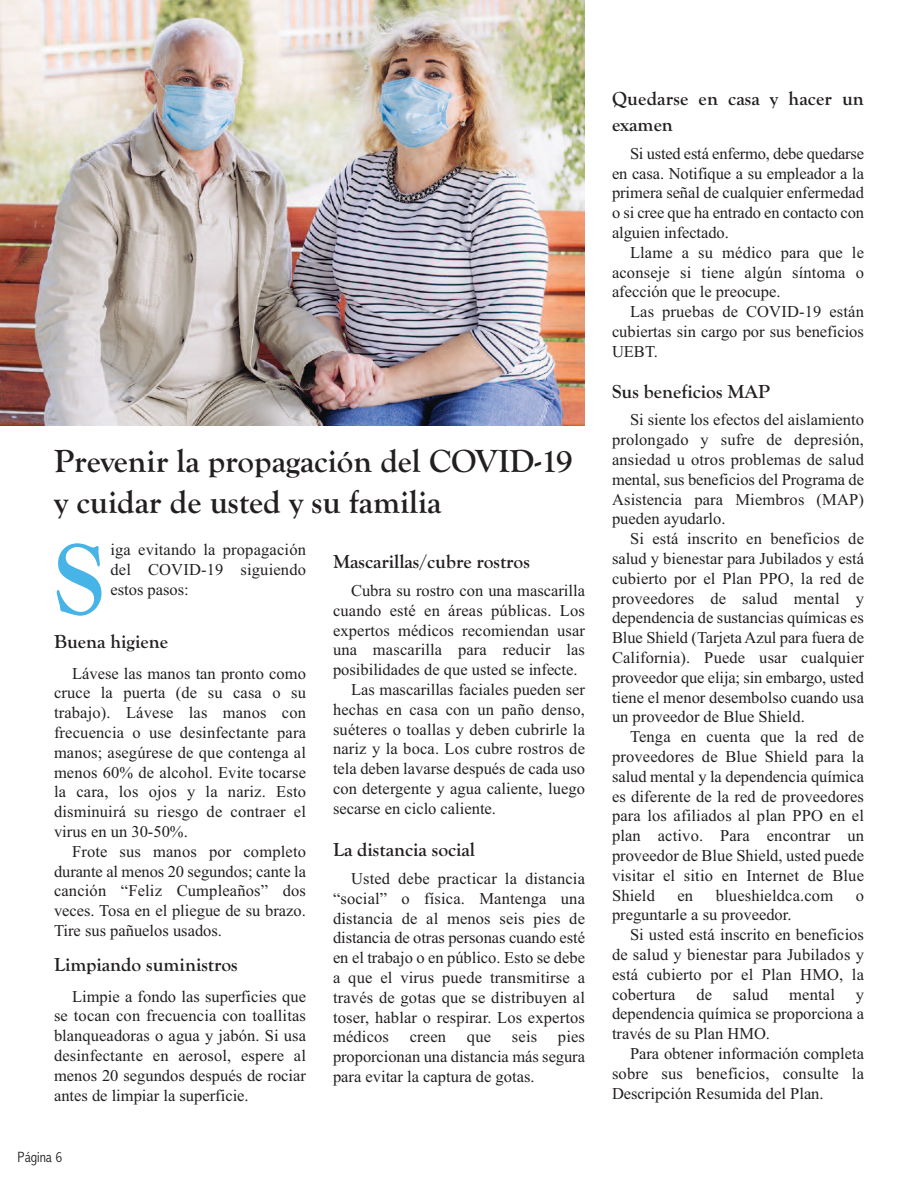
<style>
.page{position:relative;width:918px;height:1188px;background:#fff}
.page>*{position:absolute;margin:0;border:0;box-sizing:border-box;transform-origin:0 0}
.t1{font:700 104.55px "Goudy Old Style T";color:#46b4e6}
.t2{font:700 33px/41.1px "Goudy Old Style T";color:#231f20}
.t3{font:700 19.5px/26.5px "Goudy Old Style T";color:#231f20}
.t4{font:16.5px/19.8px "Times New Roman";color:#231f20;text-align:justify}
.t5{font:300 condensed 15px "Abadi";color:#231f20}
</style>
<div class="page">
<img style="left:0;top:0;width:585px;height:425px">
<h2 class="t2" style="left:54px;top:440px;width:520px">Prevenir la propagación del COVID-19 y cuidar de usted y su familia</h2>
<h1 class="t1" style="left:54px;top:517px;width:53px">S</h1>
<p class="t4" style="left:110px;top:539px;width:197px">iga evitando la propagación del COVID-19 siguiendo estos pasos:</p>
<p class="t3" style="left:54px;top:628px;width:116px">Buena higiene</p>
<p class="t4" style="left:54px;top:663px;width:254px;text-indent:18px">Lávese las manos tan pronto como cruce la puerta (de su casa o su trabajo). Lávese las manos con frecuencia o use desinfectante para manos; asegúrese de que contenga al menos 60% de alcohol. Evite tocarse la cara, los ojos y la nariz. Esto disminuirá su riesgo de contraer el virus en un 30-50%.</p>
<p class="t4" style="left:54px;top:841px;width:254px;text-indent:18px">Frote sus manos por completo durante al menos 20 segundos; cante la canción “Feliz Cumpleaños” dos veces. Tosa en el pliegue de su brazo.<br>Tire sus pañuelos usados.</p>
<p class="t3" style="left:54px;top:951px;width:185px">Limpiando suministros</p>
<p class="t4" style="left:54px;top:986px;width:254px;text-indent:18px">Limpie a fondo las superficies que se tocan con frecuencia con toallitas blanqueadoras o agua y jabón. Si usa desinfectante en aerosol, espere al menos 20 segundos después de rociar antes de limpiar la superficie.</p>
<p class="t5" style="left:18px;top:1148px;width:46px">Página 6</p>
<p class="t3" style="left:333px;top:548px;width:198px">Mascarillas/cubre rostros</p>
<p class="t4" style="left:351px;top:580px;width:236px">Cubra su rostro con una mascarilla</p>
<p class="t4" style="left:333px;top:600px;width:253px">cuando esté en áreas públicas. Los</p>
<p class="t4" style="left:333px;top:620px;width:253px">expertos médicos recomiendan usar</p>
<p class="t4" style="left:333px;top:640px;width:253px">una mascarilla para reducir las</p>
<p class="t4" style="left:333px;top:660px;width:246px">posibilidades de que usted se infecte.</p>
<p class="t4" style="left:351px;top:679px;width:235px">Las mascarillas faciales pueden ser</p>
<p class="t4" style="left:333px;top:699px;width:253px">hechas en casa con un paño denso,</p>
<p class="t4" style="left:333px;top:719px;width:254px">suéteres o toallas y deben cubrirle la</p>
<p class="t4" style="left:333px;top:739px;width:254px">nariz y la boca. Los cubre rostros de</p>
<p class="t4" style="left:333px;top:759px;width:253px">tela deben lavarse después de cada uso</p>
<p class="t4" style="left:333px;top:778px;width:254px">con detergente y agua caliente, luego</p>
<p class="t4" style="left:333px;top:798px;width:165px">secarse en ciclo caliente.</p>
<p class="t3" style="left:333px;top:836px;width:144px">La distancia social</p>
<p class="t4" style="left:333px;top:868px;width:254px;text-indent:18px">Usted debe practicar la distancia “social” o física. Mantenga una distancia de al menos seis pies de distancia de otras personas cuando esté en el trabajo o en público. Esto se debe a que el virus puede transmitirse a través de gotas que se distribuyen al toser, hablar o respirar. Los expertos médicos</p>
<p class="t4" style="left:333px;top:1027px;width:254px;text-indent:225px">pies proporcionan una distancia más segura para evitar la captura de gotas.</p>
<p class="t4" style="left:410px;top:1027px;width:38px">creen</p>
<p class="t4" style="left:467px;top:1027px;width:26px">que</p>
<p class="t4" style="left:512px;top:1027px;width:27px">seis</p>
<p class="t3" style="left:612px;top:85px;width:254px">Quedarse en casa y hacer un examen</p>
<p class="t4" style="left:612px;top:143px;width:254px;text-indent:18px">Si usted está enfermo, debe quedarse en casa. Notifique a su empleador a la primera señal de cualquier enfermedad o si cree que ha entrado en contacto con alguien infectado.</p>
<p class="t4" style="left:612px;top:242px;width:254px;text-indent:18px">Llame a su médico para que le aconseje si tiene algún síntoma o afección que le preocupe.</p>
<p class="t4" style="left:612px;top:302px;width:253px;text-indent:18px">Las pruebas de COVID-19 están cubiertas sin cargo por sus beneficios UEBT.</p>
<p class="t3" style="left:612px;top:378px;width:160px">Sus beneficios MAP</p>
<p class="t4" style="left:612px;top:410px;width:254px;text-indent:18px">Si siente los efectos del aislamiento prolongado y sufre de depresión, ansiedad u otros problemas de salud mental, sus beneficios del Programa de Asistencia para Miembros (MAP) pueden ayudarlo.</p>
<p class="t4" style="left:612px;top:529px;width:254px;text-indent:18px">Si está inscrito en beneficios de salud y bienestar para Jubilados y está cubierto por el Plan PPO, la red de proveedores de salud mental y dependencia de sustancias químicas es Blue Shield (Tarjeta Azul para fuera de California). Puede usar cualquier proveedor que elija; sin embargo, usted tiene el menor desembolso cuando usa un proveedor de Blue Shield.</p>
<p class="t4" style="left:612px;top:727px;width:254px;text-indent:18px">Tenga en cuenta que la red de proveedores de Blue Shield para la salud mental y la dependencia química es diferente de la red de proveedores para los afiliados al plan PPO en el plan activo. Para encontrar un proveedor de Blue Shield, usted puede visitar el sitio en Internet de Blue Shield</p>
<p class="t4" style="left:678px;top:885px;width:17px">en</p>
<p class="t4" style="left:716px;top:885px;width:119px">blueshieldca.com</p>
<p class="t4" style="left:856px;top:885px;width:10px">o</p>
<p class="t4" style="left:612px;top:905px;width:181px">preguntarle a su proveedor.</p>
<p class="t4" style="left:630px;top:925px;width:235px">Si usted está inscrito en beneficios</p>
<p class="t4" style="left:612px;top:944px;width:253px">de salud y bienestar para Jubilados y</p>
<p class="t4" style="left:612px;top:964px;width:254px">está cubierto por el Plan HMO, la</p>
<p class="t4" style="left:612px;top:984px;width:65px">cobertura</p>
<p class="t4" style="left:696px;top:984px;width:17px">de</p>
<p class="t4" style="left:733px;top:984px;width:37px">salud</p>
<p class="t4" style="left:789px;top:984px;width:47px">mental</p>
<p class="t4" style="left:612px;top:984px;width:254px;text-indent:244px">y dependencia química se proporciona a través de su Plan HMO.</p>
<p class="t4" style="left:612px;top:1043px;width:254px;text-indent:18px">Para obtener información completa sobre sus beneficios, consulte la Descripción Resumida del Plan.</p>
</div>
